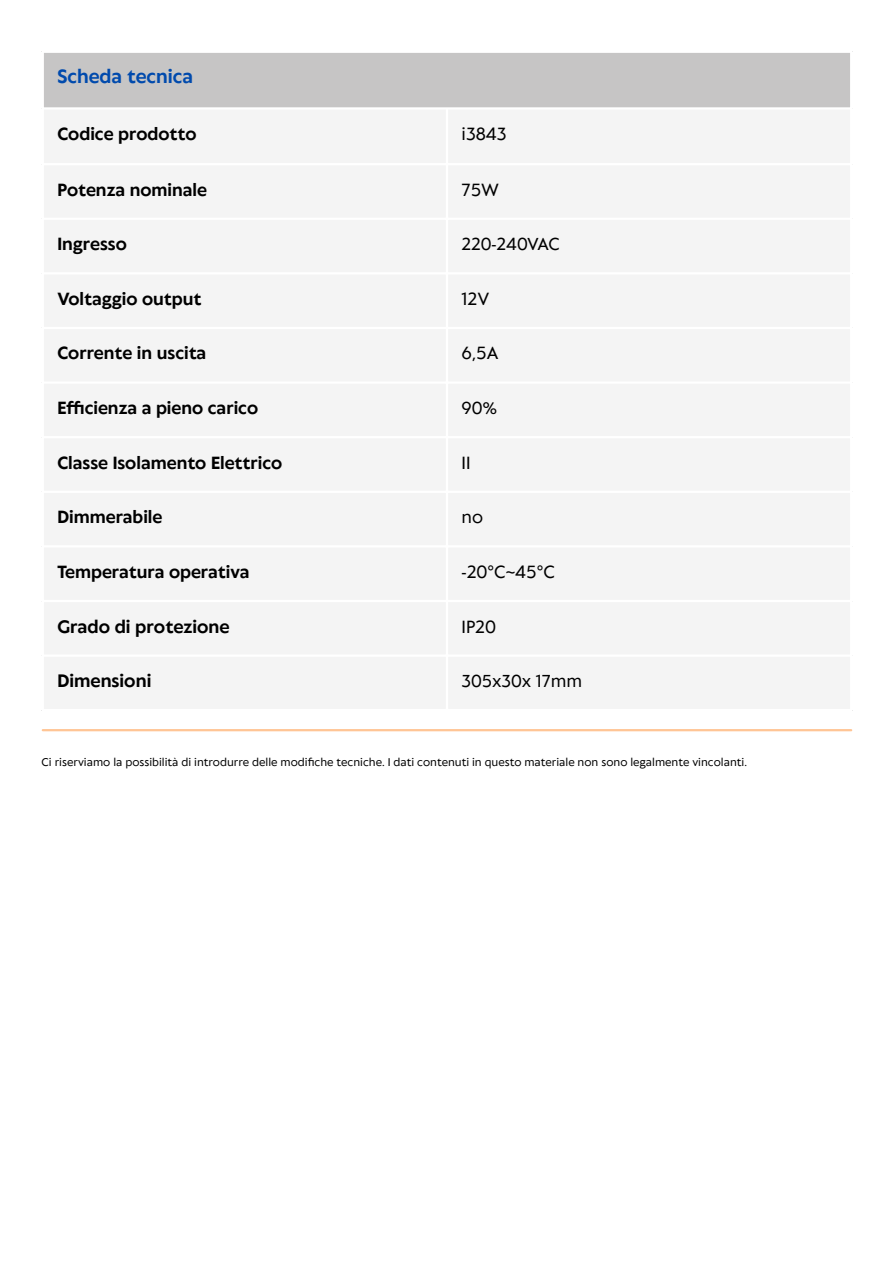
<style>
.page{position:relative;width:894px;height:1263px;background:#fff}
.page>*{position:absolute;margin:0;border:0;box-sizing:border-box;transform-origin:0 0}
.t1{font:700 18px "Klein Text";color:#004aad}
.t2{font:700 16.8px "Klein Text";color:#000}
.t3{font:700 16.5px "Klein Text";color:#000}
.t4{font:16.5px "Klein Text";color:#000}
.t5{font:16.2px "Klein Text";color:#000}
.t6{font:10.5px "Klein Text";color:#000}
</style>
<div class="page">
<div style="left:42px;top:51px;width:809px;height:58px;background:#c6c5c5"></div>
<div style="left:44px;top:110px;width:805px;height:599px;background:#f4f4f4"></div>
<hr style="left:42px;top:53px;width:2px;height:656px;background:#fff">
<hr style="left:446px;top:110px;width:2px;height:599px;background:#fff">
<hr style="left:849px;top:53px;width:3px;height:656px;background:#fff">
<hr style="left:42px;top:51px;width:810px;height:2px;background:#fff">
<hr style="left:42px;top:107px;width:810px;height:3px;background:#fff">
<hr style="left:42px;top:163px;width:810px;height:2px;background:#fff">
<hr style="left:42px;top:218px;width:810px;height:2px;background:#fff">
<hr style="left:42px;top:272px;width:810px;height:2px;background:#fff">
<hr style="left:42px;top:327px;width:810px;height:2px;background:#fff">
<hr style="left:42px;top:381px;width:810px;height:3px;background:#fff">
<hr style="left:42px;top:436px;width:810px;height:2px;background:#fff">
<hr style="left:42px;top:491px;width:810px;height:2px;background:#fff">
<hr style="left:42px;top:545px;width:810px;height:2px;background:#fff">
<hr style="left:42px;top:600px;width:810px;height:2px;background:#fff">
<hr style="left:42px;top:654px;width:810px;height:3px;background:#fff">
<hr style="left:43px;top:729px;width:807px;height:2px;background:#ffc595">
<p class="t1" style="left:57px;top:67px;width:137px">Scheda tecnica</p>
<p class="t3" style="left:57px;top:125px;width:140px">Codice prodotto</p>
<p class="t4" style="left:461px;top:125px;width:47px">i3843</p>
<p class="t3" style="left:57px;top:181px;width:151px">Potenza nominale</p>
<p class="t4" style="left:461px;top:181px;width:39px">75W</p>
<p class="t3" style="left:57px;top:236px;width:71px">Ingresso</p>
<p class="t5" style="left:461px;top:236px;width:100px">220-240VAC</p>
<p class="t3" style="left:57px;top:290px;width:145px">Voltaggio output</p>
<p class="t4" style="left:461px;top:290px;width:29px">12V</p>
<p class="t3" style="left:57px;top:345px;width:150px">Corrente in uscita</p>
<p class="t4" style="left:461px;top:345px;width:39px">6,5A</p>
<p class="t3" style="left:57px;top:400px;width:202px">Efficienza a pieno carico</p>
<p class="t5" style="left:461px;top:400px;width:37px">90%</p>
<p class="t3" style="left:57px;top:454px;width:226px">Classe Isolamento Elettrico</p>
<p class="t4" style="left:461px;top:454px;width:10px">II</p>
<p class="t3" style="left:57px;top:509px;width:106px">Dimmerabile</p>
<p class="t5" style="left:461px;top:509px;width:23px">no</p>
<p class="t3" style="left:57px;top:563px;width:193px">Temperatura operativa</p>
<p class="t4" style="left:461px;top:563px;width:95px">-20°C~45°C</p>
<p class="t2" style="left:57px;top:618px;width:174px">Grado di protezione</p>
<p class="t4" style="left:461px;top:618px;width:36px">IP20</p>
<p class="t2" style="left:57px;top:672px;width:95px">Dimensioni</p>
<p class="t5" style="left:461px;top:673px;width:122px">305x30x 17mm</p>
<p class="t6" style="left:42px;top:757px;width:706px">Ci riserviamo la possibilità di introdurre delle modifiche tecniche. I dati contenuti in questo materiale non sono legalmente vincolanti.</p>
</div>
